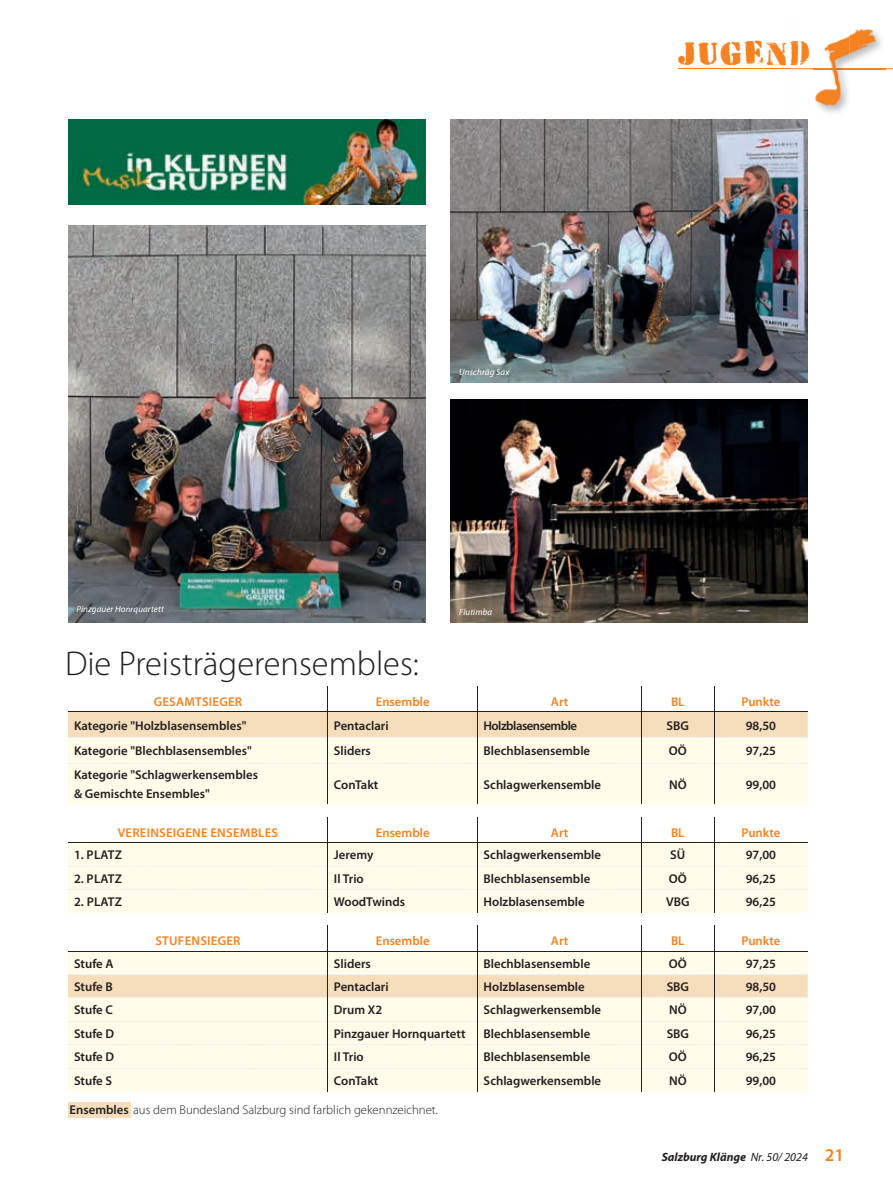
<style>
.page{position:relative;width:893px;height:1191px;background:#fff}
.page>*{position:absolute;margin:0;border:0;box-sizing:border-box;transform-origin:0 0}
.t1{font:300 34.5px "Myriad Pro";color:#231f20}
.t2{font:31.5px "HVD Peace";letter-spacing:.07em;color:#f58220}
.t3{font:600 12.75px/19.5px "Myriad Pro";color:#231f20}
.t4{font:600 12.75px "Myriad Pro";letter-spacing:.01em;color:#f58220}
.t5{font:300 12.75px "Myriad Pro";color:#231f20}
.t6{font:600 12.75px "Myriad Pro";letter-spacing:-.04em;color:#231f20}
.t7{font:italic 700 12px "Myriad Pro";color:#231f20}
.t8{font:italic 9px "Myriad Pro";letter-spacing:.01em;color:#fff}
.s1{font-weight:600}
.s2{font-weight:400}
.s3{font-weight:600;font-style:normal;font-size:18px;color:#f58220}
</style>
<div class="page">
<hr style="left:678px;top:68px;width:215px;height:1px;background:#f58220">
<img style="left:791px;top:68px;width:102px;height:1px">
<img style="left:814px;top:29px;width:71px;height:84px">
<img style="left:814px;top:68px;width:71px;height:1px">
<div style="left:68px;top:764px;width:740px;height:40px;background:#fffde9"></div>
<hr style="left:328px;top:763px;width:1px;height:41px;background:#231f20">
<hr style="left:477px;top:763px;width:1px;height:41px;background:#231f20">
<hr style="left:641px;top:763px;width:1px;height:41px;background:#231f20">
<hr style="left:714px;top:763px;width:1px;height:41px;background:#231f20">
<svg style="left:68px;top:686px;width:740px;height:78px"></svg>
<svg style="left:68px;top:817px;width:740px;height:96px"></svg>
<svg style="left:68px;top:925px;width:740px;height:166px"></svg>
<div style="left:68px;top:1102px;width:62px;height:15px;background:#f6ddbb"></div>
<img style="left:68px;top:225px;width:357px;height:397px">
<img style="left:68px;top:119px;width:357px;height:85px">
<img style="left:451px;top:119px;width:357px;height:264px">
<img style="left:451px;top:400px;width:357px;height:223px">
<p class="t8" style="left:77px;top:604px;width:89px">Pinzgauer Honrquartett</p>
<p class="t8" style="left:459px;top:367px;width:52px">Unschräg Sax</p>
<p class="t8" style="left:459px;top:607px;width:35px">Flutimba</p>
<h2 class="t2" style="left:678px;top:33px;width:134px">JUGEND</h2>
<h1 class="t1" style="left:65px;top:644px;width:355px">Die Preisträgerensembles:</h1>
<p class="t4" style="left:154px;top:694px;width:90px">GESAMTSIEGER</p>
<p class="t4" style="left:376px;top:694px;width:55px">Ensemble</p>
<p class="t4" style="left:551px;top:694px;width:19px">Art</p>
<p class="t4" style="left:671px;top:694px;width:15px">BL</p>
<p class="t4" style="left:741px;top:694px;width:40px">Punkte</p>
<p class="t3" style="left:74px;top:716px;width:174px">Kategorie "Holzblasensembles"</p>
<p class="t3" style="left:334px;top:716px;width:56px">Pentaclari</p>
<p class="t6" style="left:484px;top:718px;width:95px">Holzblasensemble</p>
<p class="t3" style="left:667px;top:716px;width:24px">SBG</p>
<p class="t3" style="left:746px;top:716px;width:32px">98,50</p>
<p class="t3" style="left:74px;top:741px;width:179px">Kategorie "Blechblasensembles"</p>
<p class="t3" style="left:334px;top:741px;width:39px">Sliders</p>
<p class="t3" style="left:484px;top:741px;width:108px">Blechblasensemble</p>
<p class="t3" style="left:669px;top:741px;width:19px">OÖ</p>
<p class="t3" style="left:746px;top:741px;width:32px">97,25</p>
<p class="t3" style="left:74px;top:765px;width:186px">Kategorie "Schlagwerkensembles &amp; Gemischte Ensembles"</p>
<p class="t3" style="left:334px;top:775px;width:46px">ConTakt</p>
<p class="t3" style="left:484px;top:775px;width:119px">Schlagwerkensemble</p>
<p class="t3" style="left:669px;top:775px;width:19px">NÖ</p>
<p class="t3" style="left:746px;top:775px;width:32px">99,00</p>
<p class="t4" style="left:118px;top:825px;width:162px">VEREINSEIGENE ENSEMBLES</p>
<p class="t4" style="left:376px;top:825px;width:55px">Ensemble</p>
<p class="t4" style="left:551px;top:825px;width:19px">Art</p>
<p class="t4" style="left:671px;top:825px;width:15px">BL</p>
<p class="t4" style="left:741px;top:825px;width:40px">Punkte</p>
<p class="t3" style="left:74px;top:845px;width:50px">1. PLATZ</p>
<p class="t3" style="left:334px;top:845px;width:41px">Jeremy</p>
<p class="t3" style="left:484px;top:845px;width:119px">Schlagwerkensemble</p>
<p class="t3" style="left:670px;top:845px;width:17px">SÜ</p>
<p class="t3" style="left:746px;top:845px;width:32px">97,00</p>
<p class="t3" style="left:74px;top:868px;width:50px">2. PLATZ</p>
<p class="t3" style="left:334px;top:868px;width:31px">Il Trio</p>
<p class="t3" style="left:484px;top:868px;width:108px">Blechblasensemble</p>
<p class="t3" style="left:669px;top:868px;width:19px">OÖ</p>
<p class="t3" style="left:746px;top:868px;width:32px">96,25</p>
<p class="t3" style="left:74px;top:892px;width:50px">2. PLATZ</p>
<p class="t3" style="left:334px;top:892px;width:73px">WoodTwinds</p>
<p class="t3" style="left:484px;top:892px;width:103px">Holzblasensemble</p>
<p class="t3" style="left:666px;top:892px;width:25px">VBG</p>
<p class="t3" style="left:746px;top:892px;width:32px">96,25</p>
<p class="t4" style="left:155px;top:933px;width:87px">STUFENSIEGER</p>
<p class="t4" style="left:376px;top:933px;width:55px">Ensemble</p>
<p class="t4" style="left:551px;top:933px;width:19px">Art</p>
<p class="t4" style="left:671px;top:933px;width:15px">BL</p>
<p class="t4" style="left:741px;top:933px;width:40px">Punkte</p>
<p class="t3" style="left:74px;top:953px;width:41px">Stufe A</p>
<p class="t3" style="left:334px;top:953px;width:39px">Sliders</p>
<p class="t3" style="left:484px;top:953px;width:108px">Blechblasensemble</p>
<p class="t3" style="left:669px;top:953px;width:19px">OÖ</p>
<p class="t3" style="left:746px;top:953px;width:32px">97,25</p>
<p class="t3" style="left:74px;top:977px;width:40px">Stufe B</p>
<p class="t3" style="left:334px;top:977px;width:56px">Pentaclari</p>
<p class="t3" style="left:484px;top:977px;width:103px">Holzblasensemble</p>
<p class="t3" style="left:667px;top:977px;width:24px">SBG</p>
<p class="t3" style="left:746px;top:977px;width:32px">98,50</p>
<p class="t3" style="left:74px;top:1000px;width:41px">Stufe C</p>
<p class="t3" style="left:334px;top:1000px;width:50px">Drum X2</p>
<p class="t3" style="left:484px;top:1000px;width:119px">Schlagwerkensemble</p>
<p class="t3" style="left:669px;top:1000px;width:19px">NÖ</p>
<p class="t3" style="left:746px;top:1000px;width:32px">97,00</p>
<p class="t3" style="left:74px;top:1024px;width:42px">Stufe D</p>
<p class="t3" style="left:334px;top:1024px;width:133px">Pinzgauer Hornquartett</p>
<p class="t3" style="left:484px;top:1024px;width:108px">Blechblasensemble</p>
<p class="t3" style="left:667px;top:1024px;width:24px">SBG</p>
<p class="t3" style="left:746px;top:1024px;width:32px">96,25</p>
<p class="t3" style="left:74px;top:1047px;width:42px">Stufe D</p>
<p class="t3" style="left:334px;top:1047px;width:31px">Il Trio</p>
<p class="t3" style="left:484px;top:1047px;width:108px">Blechblasensemble</p>
<p class="t3" style="left:669px;top:1047px;width:19px">OÖ</p>
<p class="t3" style="left:746px;top:1047px;width:32px">96,25</p>
<p class="t3" style="left:74px;top:1070px;width:40px">Stufe S</p>
<p class="t3" style="left:334px;top:1070px;width:46px">ConTakt</p>
<p class="t3" style="left:484px;top:1070px;width:119px">Schlagwerkensemble</p>
<p class="t3" style="left:669px;top:1070px;width:19px">NÖ</p>
<p class="t3" style="left:746px;top:1070px;width:32px">99,00</p>
<p class="t5" style="left:70px;top:1103px;width:370px"><span class="s1">Ensembles</span> aus dem Bundesland Salzburg sind farblich gekennzeichnet.</p>
<p class="t7" style="left:662px;top:1149px;width:184px">Salzburg Klänge <span class="s2">Nr. 50/ 2024</span> <span class="s3">21</span></p>
</div>
